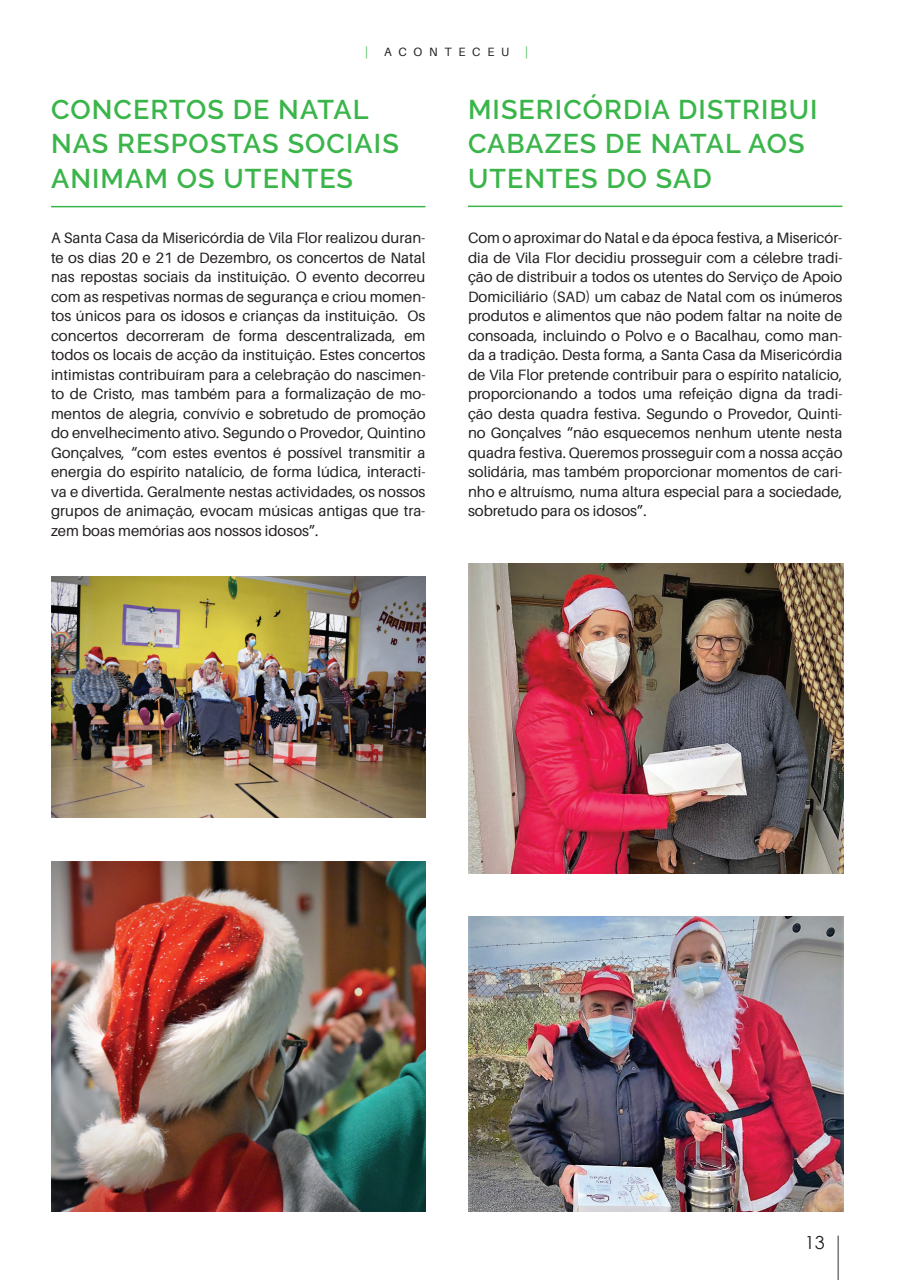
<style>
.page{position:relative;width:902px;height:1280px;background:#fff}
.page>*{position:absolute;margin:0;border:0;box-sizing:border-box;transform-origin:0 0}
.t1{font:49.5px "Century Gothic";color:#231f20;scale:.25 1}
.t2{font:600 27px/34.5px "Raleway";letter-spacing:.04em;color:#3ab54a}
.t3{font:18px "Century Gothic";color:#231f20}
.t4{font:15px/19.5px "Aileron";color:#231f20;text-align:justify}
.t5{font:12px "Aileron";letter-spacing:.56em;color:#231f20}
.t6{font:12px "Aileron";color:#3ab54a}
</style>
<div class="page">
<hr style="left:51px;top:206px;width:374px;height:1px;background:#3ab54a">
<hr style="left:468px;top:206px;width:374px;height:1px;background:#3ab54a">
<img style="left:51px;top:576px;width:374px;height:241px">
<img style="left:51px;top:861px;width:374px;height:351px">
<img style="left:468px;top:563px;width:375px;height:311px">
<img style="left:468px;top:916px;width:375px;height:296px">
<p class="t6" style="left:365px;top:45px;width:4px">|</p>
<p class="t5" style="left:384px;top:45px;width:127px">aco nteceu</p>
<p class="t6" style="left:525px;top:45px;width:4px">|</p>
<h2 class="t2" style="left:51px;top:92px;width:20px">CONCERTOS</h2>
<h2 class="t2" style="left:233px;top:92px;width:65px">DE NATAL</h2>
<h2 class="t2" style="left:51px;top:127px;width:20px">NAS</h2>
<h2 class="t2" style="left:117px;top:127px;width:19px">RESPOSTAS</h2>
<h2 class="t2" style="left:287px;top:127px;width:17px">SOCIAIS</h2>
<h2 class="t2" style="left:51px;top:161px;width:21px">ANIMAM</h2>
<h2 class="t2" style="left:177px;top:161px;width:66px">OS UTENTES</h2>
<p class="t4" style="left:51px;top:228px;width:376px">A Santa Casa da M isericórdia de Vila Flor realizou duran&shy;te os dias 20 e 21 de Dezembro, os concertos de Natal nas repostas sociais da instituição. O evento decorreu com as respetivas normas de segurança e criou momen&shy;tos únicos para os idosos e crianças da instituição. Os concertos decorreram de forma descentralizada, em todos os locais de acção da instituição. Estes concertos intimistas contribuíram para a celebração do nascimen&shy;to de Cristo, mas também para a formalização de mo&shy;mentos de alegria, convívio e sobretudo de promoção do envelhecimento ativo. Segundo o Provedor, Quintino Gonçalves, “com estes eventos é possível transmitir a energia do espírito natalício, de forma lúdica, interacti&shy;va e divertida. Geralmente nestas actividades, os nossos grupos de animação, evocam músicas antigas que tra&shy;zem boas memórias aos nossos idosos”.</p>
<h2 class="t2" style="left:468px;top:92px;width:351px">MISERICÓRDIA DISTRIBUI<br>CABAZES DE NATAL AOS<br>UTENTES DO SAD</h2>
<p class="t4" style="left:468px;top:228px;width:376px">Com o aproximar do N atal e da época festiva, a M isericór&shy;dia de Vila Flor decidiu prosseguir com a célebre tradi&shy;ção de distribuir a todos os utentes do Serviço de Apoio Domiciliário (SAD) um cabaz de Natal com os inúmeros produtos e alimentos que não podem faltar na noite de consoada, incluindo o Polvo e o Bacalhau, como man&shy;da a tradição. Desta forma, a Santa Casa da M isericórdia de Vila Flor pretende contribuir para o espírito natalício, proporcionando a todos uma refeição digna da tradi&shy;ção desta quadra festiva. Segundo o Provedor, Quinti&shy;no Gonçalves “não esquecemos nenhum utente nesta quadra festiva. Queremos prosseguir com a nossa acção solidária, mas também proporcionar momentos de cari&shy;nho e altruísmo, numa altura especial para a sociedade, sobretudo para os idosos”.</p>
<p class="t3" style="left:804px;top:1230px;width:21px">13</p>
<h1 class="t1" style="left:834px;top:1219px;width:35px">|</h1>
</div>
